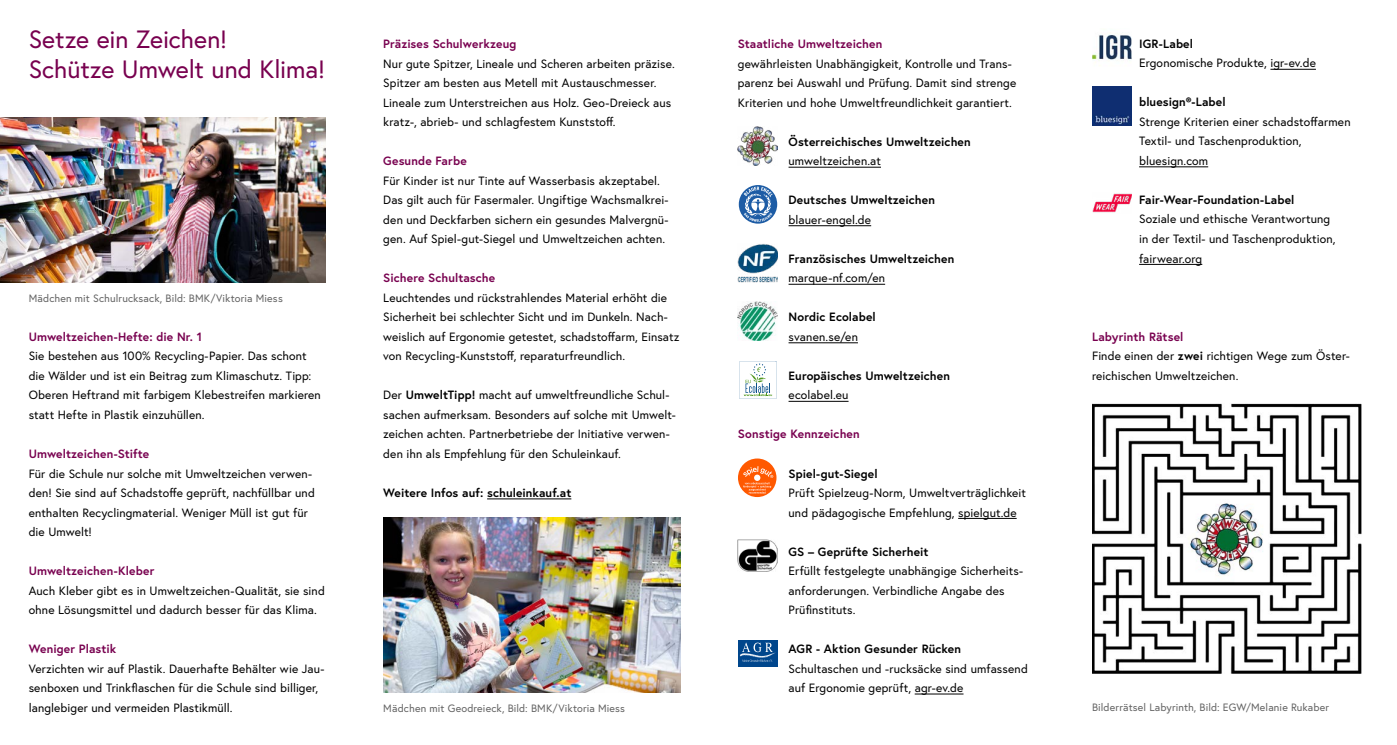
<style>
.page{position:relative;width:1397px;height:745px;background:#fff}
.page>*{position:absolute;margin:0;border:0;box-sizing:border-box;transform-origin:0 0}
.t1{font:25px/30px "Europa Austria";letter-spacing:-.005em;color:#78004f}
.t2{font:12px/19.5px "Europa Austria";letter-spacing:.01em;color:#000}
.t3{font:700 12px "Europa Austria";letter-spacing:.01em;color:#000}
.t4{font:700 12px "Europa Austria";letter-spacing:.005em;color:#78004f}
.t5{font:10.62px "Europa Austria";letter-spacing:.015em;color:#636363}
.s1{font-weight:700}
.s2{font-weight:700;color:#78004f}
</style>
<div class="page">
<hr style="left:487px;top:498px;width:84px;height:1px;background:#000">
<img style="left:0;top:118px;width:326px;height:164px">
<hr style="left:1270px;top:69px;width:45px;height:1px;background:#000">
<hr style="left:1138px;top:166px;width:69px;height:1px;background:#000">
<hr style="left:1138px;top:264px;width:63px;height:1px;background:#000">
<hr style="left:788px;top:167px;width:92px;height:1px;background:#000">
<hr style="left:788px;top:225px;width:83px;height:1px;background:#000">
<hr style="left:788px;top:284px;width:97px;height:1px;background:#000">
<hr style="left:788px;top:342px;width:69px;height:1px;background:#000">
<hr style="left:788px;top:401px;width:60px;height:1px;background:#000">
<img style="left:737px;top:126px;width:40px;height:39px">
<hr style="left:958px;top:518px;width:58px;height:1px;background:#000">
<hr style="left:914px;top:693px;width:49px;height:1px;background:#000">
<svg style="left:741px;top:459px;width:36px;height:38px"></svg>
<svg style="left:737px;top:458px;width:39px;height:38px"></svg>
<svg style="left:742px;top:466px;width:31px;height:27px"></svg>
<img style="left:1092px;top:34px;width:39px;height:32px">
<img style="left:1092px;top:87px;width:39px;height:39px">
<img style="left:1092px;top:193px;width:39px;height:20px">
<div style="left:737px;top:639px;width:40px;height:27px;background:#00468c"></div>
<svg style="left:740px;top:642px;width:36px;height:19px"></svg>
<svg style="left:738px;top:185px;width:39px;height:38px"></svg>
<img style="left:737px;top:244px;width:40px;height:38px">
<svg style="left:751px;top:340px;width:13px;height:1px"></svg>
<img style="left:737px;top:302px;width:40px;height:38px">
<svg style="left:739px;top:361px;width:37px;height:37px"></svg>
<img style="left:737px;top:539px;width:40px;height:32px">
<img style="left:383px;top:517px;width:297px;height:174px">
<img style="left:1092px;top:403px;width:269px;height:269px">
<h1 class="t1" style="left:29px;top:24px;width:298px">Setze ein Zeichen!<br>Schütze Umwelt und Klima!</h1>
<p class="t5" style="left:29px;top:291px;width:255px">Mädchen mit Schulrucksack, Bild: BMK/Viktoria Miess</p>
<p class="t4" style="left:29px;top:328px;width:175px">Umweltzeichen-Hefte: die Nr. 1</p>
<p class="t2" style="left:29px;top:346px;width:294px">Sie bestehen aus 100% Recycling-Papier. Das schont die Wälder und ist ein Beitrag zum Klimaschutz. Tipp:<br>Oberen Heftrand mit farbigem Klebestreifen markieren statt Hefte in Plastik einzuhüllen.</p>
<p class="t4" style="left:29px;top:445px;width:122px">Umweltzeichen-Stifte</p>
<p class="t2" style="left:29px;top:463px;width:287px">Für die Schule nur solche mit Umweltzeichen verwen&shy;den! Sie sind auf Schadstoffe geprüft, nachfüllbar und enthalten Recyclingmaterial. Weniger Müll ist gut für die Umwelt!</p>
<p class="t4" style="left:29px;top:562px;width:127px">Umweltzeichen-Kleber</p>
<p class="t2" style="left:29px;top:580px;width:297px">Auch Kleber gibt es in Umweltzeichen-Qualität, sie sind ohne Lösungsmittel und dadurch besser für das Klima.</p>
<p class="t4" style="left:29px;top:640px;width:89px">Weniger Plastik</p>
<p class="t2" style="left:29px;top:658px;width:297px">Verzichten wir auf Plastik. Dauerhafte Behälter wie Jau&shy;senboxen und Trinkflaschen für die Schule sind billiger, langlebiger und vermeiden Plastikmüll.</p>
<p class="t4" style="left:383px;top:36px;width:135px">Präzises Schulwerkzeug</p>
<p class="t2" style="left:383px;top:54px;width:293px">Nur gute Spitzer, Lineale und Scheren arbeiten präzise.<br>Spitzer am besten aus Metell mit Austauschmesser.<br>Lineale zum Unterstreichen aus Holz. Geo-Dreieck aus kratz-, abrieb- und schlagfestem Kunststoff.</p>
<p class="t4" style="left:383px;top:153px;width:85px">Gesunde Farbe</p>
<p class="t2" style="left:383px;top:170px;width:287px">Für Kinder ist nur Tinte auf Wasserbasis akzeptabel.<br>Das gilt auch für Fasermaler. Ungiftige Wachsmalkrei&shy;den und Deckfarben sichern ein gesundes Malvergnü&shy;gen. Auf Spiel-gut-Siegel und Umweltzeichen achten.</p>
<p class="t4" style="left:383px;top:270px;width:113px">Sichere Schultasche</p>
<p class="t2" style="left:383px;top:287px;width:298px">Leuchtendes und rückstrahlendes Material erhöht die Sicherheit bei schlechter Sicht und im Dunkeln. Nach&shy;weislich auf Ergonomie getestet, schadstoffarm, Einsatz von Recycling-Kunststoff, reparaturfreundlich.</p>
<p class="t2" style="left:383px;top:385px;width:294px">Der <span class="s1">UmweltTipp!</span> macht auf umweltfreundliche Schul&shy;sachen aufmerksam. Besonders auf solche mit Umwelt&shy;zeichen achten. Partnerbetriebe der Initiative verwen&shy;den ihn als Empfehlung für den Schuleinkauf.</p>
<p class="t3" style="left:383px;top:484px;width:189px">Weitere Infos auf: schuleinkauf.at</p>
<p class="t5" style="left:383px;top:700px;width:243px">Mädchen mit Geodreieck, Bild: BMK/Viktoria Miess</p>
<p class="t4" style="left:737px;top:36px;width:146px">Staatliche Umweltzeichen</p>
<p class="t2" style="left:737px;top:54px;width:280px">gewährleisten Unabhängigkeit, Kontrolle und Trans&shy;parenz bei Auswahl und Prüfung. Damit sind strenge<br>Kriterien und hohe Umweltfreundlichkeit garantiert.</p>
<p class="t3" style="left:788px;top:133px;width:184px">Österreichisches Umweltzeichen</p>
<p class="t2" style="left:788px;top:151px;width:94px">umweltzeichen.at</p>
<p class="t3" style="left:788px;top:192px;width:148px">Deutsches Umweltzeichen</p>
<p class="t2" style="left:788px;top:209px;width:84px">blauer-engel.de</p>
<p class="t3" style="left:788px;top:250px;width:167px">Französisches Umweltzeichen</p>
<p class="t2" style="left:788px;top:268px;width:98px">marque-nf.com/en</p>
<p class="t3" style="left:788px;top:309px;width:89px">Nordic Ecolabel</p>
<p class="t2" style="left:788px;top:326px;width:71px">svanen.se/en</p>
<p class="t3" style="left:788px;top:367px;width:163px">Europäisches Umweltzeichen</p>
<p class="t2" style="left:788px;top:385px;width:61px">ecolabel.eu</p>
<p class="t4" style="left:737px;top:426px;width:123px">Sonstige Kennzeichen</p>
<p class="t3" style="left:788px;top:465px;width:91px">Spiel-gut-Siegel</p>
<p class="t2" style="left:788px;top:482px;width:239px">Prüft Spielzeug-Norm, Umweltverträglichkeit und pädagogische Empfehlung, spielgut.de</p>
<p class="t3" style="left:788px;top:542px;width:141px">GS – Geprüfte Sicherheit</p>
<p class="t2" style="left:788px;top:560px;width:236px">Erfüllt festgelegte unabhängige Sicherheits&shy;anforderungen. Verbindliche Angabe des<br>Prüfinstituts.</p>
<p class="t3" style="left:788px;top:640px;width:174px">AGR - Aktion Gesunder Rücken</p>
<p class="t2" style="left:788px;top:658px;width:241px">Schultaschen und -rucksäcke sind umfassend auf Ergonomie geprüft, agr-ev.de</p>
<p class="t3" style="left:1138px;top:35px;width:55px">IGR-Label</p>
<p class="t2" style="left:1138px;top:53px;width:178px">Ergonomische Produkte, igr-ev.de</p>
<p class="t3" style="left:1138px;top:94px;width:88px">bluesign®-Label</p>
<p class="t2" style="left:1138px;top:112px;width:213px">Strenge Kriterien einer schadstoffarmen<br>Textil- und Taschenproduktion, bluesign.com</p>
<p class="t3" style="left:1138px;top:191px;width:157px">Fair-Wear-Foundation-Label</p>
<p class="t2" style="left:1138px;top:209px;width:198px">Soziale und ethische Verantwortung in der Textil- und Taschenproduktion, fairwear.org</p>
<p class="t2" style="left:1091px;top:326px;width:259px"><span class="s2">Labyrinth Rätsel<br></span>Finde einen der <span class="s1">zwei</span> richtigen Wege zum Öster&shy;reichischen Umweltzeichen.</p>
<p class="t5" style="left:1091px;top:700px;width:238px">Bilderrätsel Labyrinth, Bild: EGW/Melanie Rukaber</p>
</div>
